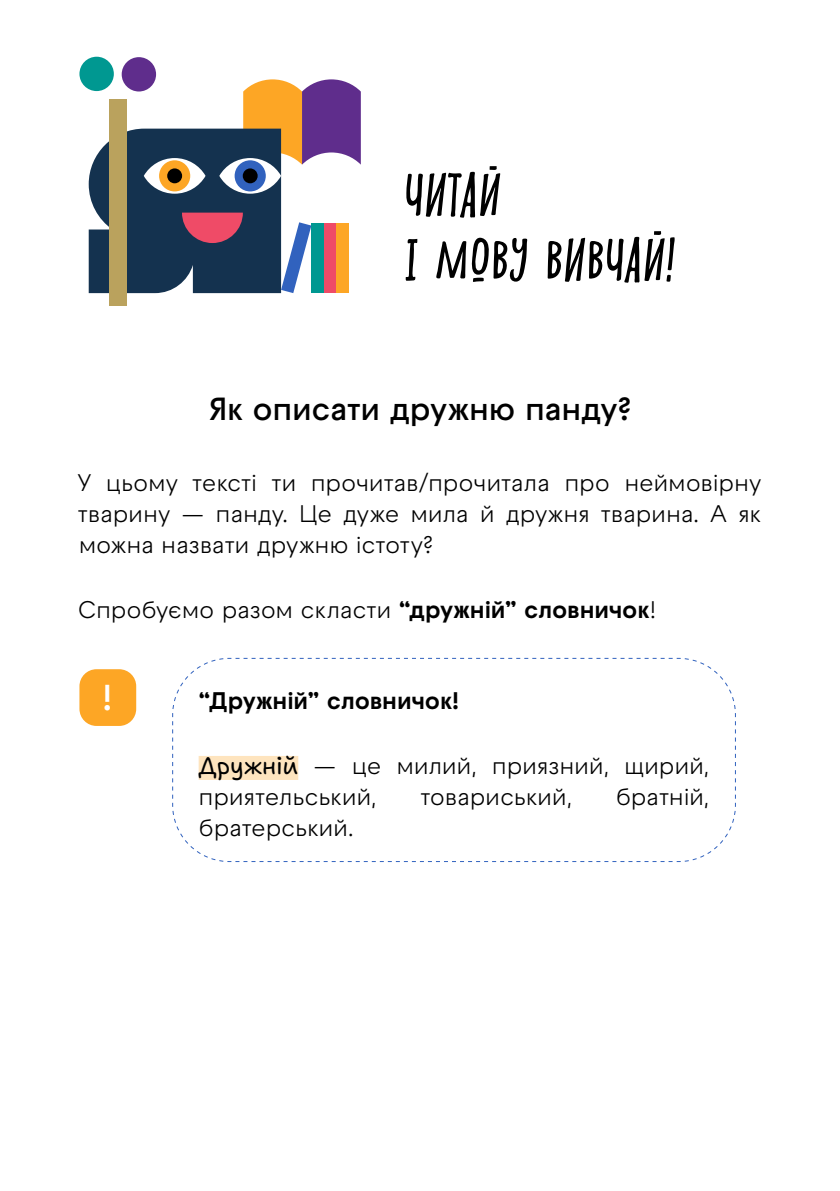
<style>
.page{position:relative;width:840px;height:1191px;background:#fff}
.page>*{position:absolute;margin:0;border:0;box-sizing:border-box;transform-origin:0 0}
.t1{font:italic 52px/65px "Shnobel";letter-spacing:-.02em;color:#000}
.t2{font:600 36px "Raptor V3 Premium";color:#fff}
.t3{font:600 32px "Raptor V3 Premium";letter-spacing:-.01em;color:#000}
.t4{font:24px/31.2px "Raptor V3 Premium";letter-spacing:-.015em;color:#000;text-align:justify}
.t5{font:700 24px "Raptor V3 Premium";letter-spacing:-.005em;color:#000}
.s1{font-weight:700}
.s2{font-family:"Shantell Sans"}
</style>
<div class="page">
<div style="left:109px;top:100px;width:17px;height:206px;background:#baa25d"></div>
<div style="left:79px;top:57px;width:35px;height:34px;background:#009891;border-radius:50%"></div>
<div style="left:122px;top:57px;width:34px;height:34px;background:#5f2d8c;border-radius:50%"></div>
<svg style="left:89px;top:79px;width:271px;height:214px"></svg>
<div style="left:336px;top:223px;width:13px;height:70px;background:#fda625"></div>
<div style="left:79px;top:669px;width:57px;height:57px;background:#fda625;border-radius:17px"></div>
<svg style="left:172px;top:657px;width:564px;height:205px"></svg>
<h1 class="t1" style="left:403px;top:162px;width:272px">ЧИТАЙ<br>І МОВУ ВИВЧАЙ!</h1>
<h3 class="t3" style="left:209px;top:385px;width:424px">Як описати дружню панду?</h3>
<p class="t4" style="left:77px;top:467px;width:684px">У цьому тексті ти прочитав/прочитала про неймовірну тварину — панду. Це дуже мила й дружня тварина. А як можна назвати дружню істоту?</p>
<p class="t4" style="left:78px;top:594px;width:579px">Спробуємо разом скласти <span class="s1">“дружній” словничок</span>!</p>
<h2 class="t2" style="left:102px;top:671px;width:13px">!</h2>
<p class="t5" style="left:198px;top:682px;width:262px">“Дружній” словничок!</p>
<p class="t4" style="left:198px;top:750px;width:512px"><span class="s2">Дружній</span> — це милий, приязний, щирий, приятельський,</p>
<p class="t4" style="left:420px;top:781px;width:153px">товариський,</p>
<p class="t4" style="left:615px;top:781px;width:95px">братній,</p>
<p class="t4" style="left:198px;top:812px;width:156px">братерський.</p>
</div>
